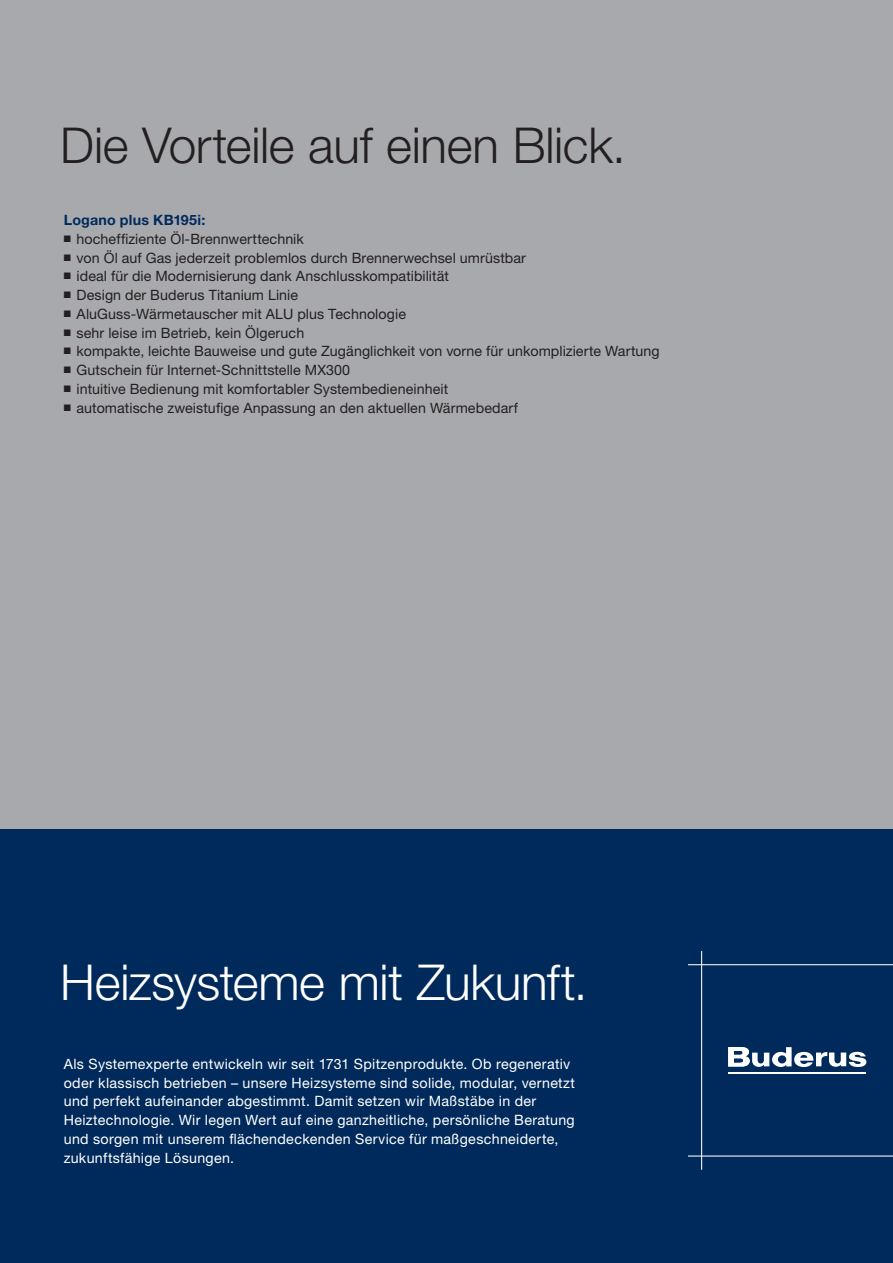
<style>
.page{position:relative;width:893px;height:1263px;background:#fff}
.page>*{position:absolute;margin:0;border:0;box-sizing:border-box;transform-origin:0 0}
.Headline_HelveticaNeueLTPro_light_33pt_b{font:300 49.5px "Helvetica Neue LT Pro";letter-spacing:-.005em;color:#231f20}
.t1{font:300 49.5px "Helvetica Neue LT Pro";letter-spacing:-.01em;color:#fff}
.t2{font:14.25px "Helvetica Neue LT Pro";letter-spacing:.005em;color:#231f20}
.t3{font:14.25px/18.8px "Helvetica Neue LT Pro";letter-spacing:.02em;color:#fff}
.Copytext_HelveticaNeueLTPro_roman_9_5pt_{font:700 14.25px "Helvetica Neue LT Pro";letter-spacing:.015em;color:#002a5b}
</style>
<div class="page">
<div style="left:0;top:0;width:893px;height:889px;background:#a8a9ad"></div>
<div style="left:0;top:829px;width:893px;height:434px;background:#002a5b"></div>
<hr style="left:688px;top:964px;width:205px;height:1px;background:#fff">
<hr style="left:688px;top:1155px;width:205px;height:1px;background:#fff">
<hr style="left:701px;top:951px;width:1px;height:219px;background:#fff">
<hr style="left:728px;top:1072px;width:138px;height:2px;background:#fff">
<svg style="left:728px;top:1047px;width:138px;height:20px"></svg>
<p class="Headline_HelveticaNeueLTPro_light_33pt_b" style="left:60px;top:115px;width:567px">Die Vorteile auf einen Blick.</p>
<p class="Copytext_HelveticaNeueLTPro_roman_9_5pt_" style="left:64px;top:211px;width:143px">Logano plus KB195i:</p>
<p class="t2" style="left:64px;top:230px;width:242px">■ hocheffiziente Öl-Brennwerttechnik</p>
<p class="t2" style="left:64px;top:249px;width:464px">■ von Öl auf Gas jederzeit problemlos durch Brennerwechsel umrüstbar</p>
<p class="t2" style="left:64px;top:267px;width:387px">■ ideal für die Modernisierung dank Anschlusskompatibilität</p>
<p class="t2" style="left:64px;top:286px;width:236px">■ Design der Buderus Titanium Linie</p>
<p class="t2" style="left:64px;top:305px;width:344px">■ AluGuss-Wärmetauscher mit ALU plus Technologie</p>
<p class="t2" style="left:64px;top:324px;width:242px">■ sehr leise im Betrieb, kein Ölgeruch</p>
<p class="t2" style="left:64px;top:342px;width:597px">■ kompakte, leichte Bauweise und gute Zugänglichkeit von vorne für unkomplizierte Wartung</p>
<p class="t2" style="left:64px;top:361px;width:288px">■ Gutschein für Internet-Schnittstelle MX300</p>
<p class="t2" style="left:64px;top:380px;width:386px">■ intuitive Bedienung mit komfortabler Systembedieneinheit</p>
<p class="t2" style="left:64px;top:399px;width:456px">■ automatische zweistufige Anpassung an den aktuellen Wärmebedarf</p>
<p class="t1" style="left:60px;top:952px;width:529px">Heizsysteme mit Zukunft.</p>
<p class="t3" style="left:64px;top:1054px;width:513px">Als Systemexperte entwickeln wir seit 1731 Spitzenprodukte. Ob regenerativ oder klassisch betrieben – unsere Heizsysteme sind solide, modular, vernetzt</p>
<p class="t3" style="left:64px;top:1091px;width:512px">und perfekt aufeinander abgestimmt. Damit setzen wir Maßstäbe in der<br>Heiztechnologie. Wir legen Wert auf eine ganzheitliche, persönliche Beratung</p>
<p class="t3" style="left:64px;top:1129px;width:496px">und sorgen mit unserem flächendeckenden Service für maßgeschneiderte, zukunftsfähige Lösungen.</p>
</div>
